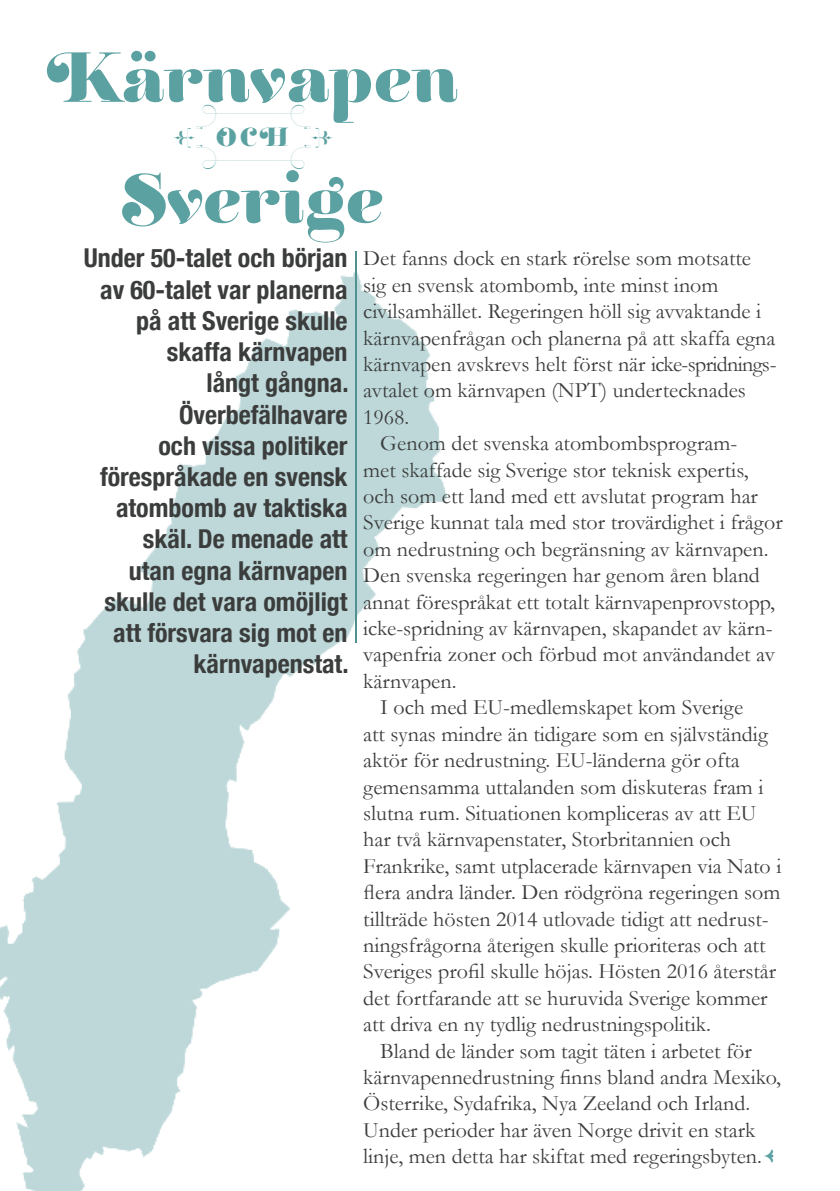
<style>
.page{position:relative;width:840px;height:1191px;background:#fff}
.page>*{position:absolute;margin:0;border:0;box-sizing:border-box;transform-origin:0 0}
.Rubrik{font:70px "Reina 12 Standard";color:#5ca1a1}
.Rubrik-2{font:34.4px "Reina Fleurons";color:#5ca1a1;scale:1.09 1}
.ingress{font:700 condensed 26px/31.2px "Helvetica Neue";color:#3b3d3c;text-align:right}
.Rubrik-3{font:26px "Reina 12 Standard";color:#5ca1a1}
.brödtext_indrag_KV{font:22px/26.4px "Garamond";color:#3b3d3c}
.brödtext_ej_indrag_K{font:22px/26.4px "Garamond";color:#3b3d3c}
.s1{font-family:"Reina Fleurons";font-size:44px;color:#5ca1a1}
</style>
<div class="page">
<img style="left:0;top:272px;width:446px;height:919px">
<hr style="left:354px;top:251px;width:2px;height:392px;background:#509090">
<p class="Rubrik" style="left:47px;top:32px;width:411px">Kärnvapen</p>
<p class="Rubrik-3" style="left:216px;top:120px;width:73px">OCH</p>
<p class="Rubrik" style="left:121px;top:153px;width:263px">Sverige</p>
<p class="Rubrik-2" style="left:174px;top:112px;width:147px">h/::::::\H</p>
<p class="ingress" style="left:84px;top:241px;width:265px">Under 50-talet och början av 60-talet var planerna på att Sverige skulle skaffa kärnvapen</p>
<p class="ingress" style="left:206px;top:365px;width:143px">långt gångna.</p>
<p class="ingress" style="left:100px;top:397px;width:250px">Överbefälhavare<br>och vissa politiker förespråkade en svensk atombomb av taktiska skäl. De menade att utan egna kärnvapen skulle det vara omöjligt att försvara sig mot en kärnvapenstat.</p>
<p class="brödtext_ej_indrag_K" style="left:363px;top:245px;width:415px">Det fanns dock en stark rörelse som motsatte sig en svensk atombomb, inte minst inom civilsamhället. Regeringen höll sig avvaktande i kärnvapenfrågan och planerna på att skaffa egna kärnvapen avskrevs helt först när icke-spridnings&shy;avtalet om kärnvapen (NPT) undertecknades 1968.</p>
<p class="brödtext_indrag_KV" style="left:363px;top:430px;width:421px;text-indent:17px">Genom det svenska atombombsprogram-<br>met skaffade sig Sverige stor teknisk expertis, och som ett land med ett avslutat program har Sverige kunnat tala med stor trovärdighet i frågor om nedrustning och begränsning av kärnvapen.<br>Den svenska regeringen har genom åren bland annat förespråkat ett totalt kärnvapenprovstopp, icke-spridning av kärnvapen, skapandet av kärn&shy;vapenfria zoner och förbud mot användandet av kärnvapen.</p>
<p class="brödtext_indrag_KV" style="left:363px;top:694px;width:419px;text-indent:17px">I och med EU-medlemskapet kom Sverige<br>att synas mindre än tidigare som en självständig aktör för nedrustning. EU-länderna gör ofta gemensamma uttalanden som diskuteras fram i slutna rum. Situationen kompliceras av att EU har två kärnvapenstater, Storbritannien och Frankrike, samt utplacerade kärnvapen via Nato i flera andra länder. Den rödgröna regeringen som tillträde hösten 2014 utlovade tidigt att nedrust&shy;ningsfrågorna återigen skulle prioriteras och att Sveriges profil skulle höjas. Hösten 2016 återstår det fortfarande att se huruvida Sverige kommer att driva en ny tydlig nedrustningspolitik.</p>
<p class="brödtext_indrag_KV" style="left:363px;top:1037px;width:419px;text-indent:17px">Bland de länder som tagit täten i arbetet för kärnvapennedrustning finns bland andra Mexiko, Österrike, Sydafrika, Nya Zeeland och Irland.<br>Under perioder har även Norge drivit en stark linje, men detta har skiftat med regeringsbyten.<span class="s1">F</span></p>
</div>
